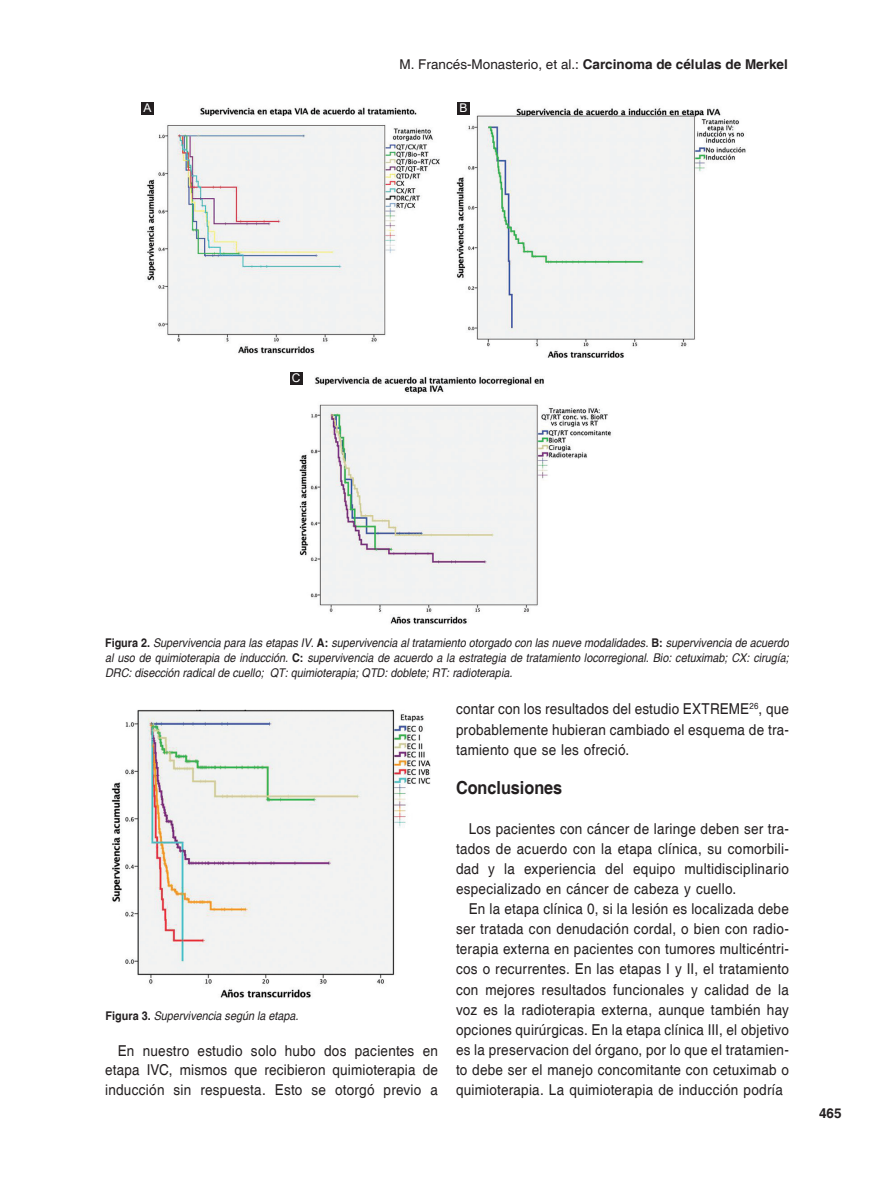
<style>
.page{position:relative;width:894px;height:1191px;background:#fff}
.page>*{position:absolute;margin:0;border:0;box-sizing:border-box;transform-origin:0 0}
.t1{font:700 18px "Helvetica";color:#231f20;scale:.9 1}
.TX{font:15px/20.1px "Helvetica";letter-spacing:.02em;color:#231f20;text-align:justify;scale:.9 1}
.t2{font:13.5px "Helvetica";color:#231f20}
.t3{font:700 13.5px "Helvetica";color:#231f20}
.FGC{font:italic 12px/15px "Helvetica";color:#231f20;text-align:justify;scale:.9 1}
.LABEL{font:12px "Arial";color:#fff}
.s1{font-weight:700}
.s2{font-weight:700;font-style:normal}
</style>
<div class="page">
<img style="left:111px;top:709px;width:320px;height:289px">
<img style="left:147px;top:102px;width:599px;height:522px">
<div style="left:141px;top:102px;width:13px;height:13px;background:#231f20"></div>
<div style="left:457px;top:102px;width:12px;height:13px;background:#231f20"></div>
<div style="left:289px;top:372px;width:13px;height:13px;background:#231f20"></div>
<p class="t2" style="left:399px;top:57px;width:389px">M. Francés-Monasterio, et al.: <span class="s1">Carcinoma de células de Merkel</span></p>
<p class="LABEL" style="left:143px;top:99px;width:10px">A</p>
<p class="LABEL" style="left:459px;top:99px;width:10px">B</p>
<p class="LABEL" style="left:291px;top:369px;width:10px">C</p>
<p class="FGC" style="left:105px;top:635px;width:761px"><span class="s2">Figura 2.</span> Supervivencia para las etapas IV. <span class="s2">A:</span> supervivencia al tratamiento otorgado con las nueve modalidades. <span class="s2">B:</span> supervivencia de acuerdo al uso de quimioterapia de inducción. <span class="s2">C:</span> supervivencia de acuerdo a la estrategia de tratamiento locorregional. Bio: cetuximab; CX: cirugía; DRC: disección radical de cuello; QT: quimioterapia; QTD: doblete; RT: radioterapia.</p>
<p class="FGC" style="left:106px;top:1008px;width:216px"><span class="s2">Figura 3.</span> Supervivencia según la etapa.</p>
<p class="TX" style="left:105px;top:1041px;width:371px;line-height:19.5px;text-indent:13px">En nuestro estudio solo hubo dos pacientes en etapa IVC, mismos que recibieron quimioterapia de inducción sin respuesta. Esto se otorgó previo a</p>
<p class="TX" style="left:456px;top:699px;width:371px">contar con los resultados del estudio EXTREME<sup>26</sup>, que probablemente hubieran cambiado el esquema de tra&shy;tamiento que se les ofreció.</p>
<h1 class="t1" style="left:456px;top:776px;width:120px">Conclusiones</h1>
<p class="TX" style="left:456px;top:819px;width:371px;text-indent:13px">Los pacientes con cáncer de laringe deben ser tra&shy;tados de acuerdo con la etapa clínica, su comorbili&shy;dad y la experiencia del equipo multidisciplinario especializado en cáncer de cabeza y cuello.</p>
<p class="TX" style="left:456px;top:899px;width:371px;text-indent:13px">En la etapa clínica 0, si la lesión es localizada debe ser tratada con denudación cordal, o bien con radio&shy;terapia externa en pacientes con tumores multicéntri&shy;cos o recurrentes. En las etapas I y II, el tratamiento con mejores resultados funcionales y calidad de la voz es la radioterapia externa, aunque también hay opciones quirúrgicas. En la etapa clínica III, el objetivo es la preservacion del órgano, por lo que el tratamien&shy;to debe ser el manejo concomitante con cetuximab o quimioterapia. La quimioterapia de inducción podría</p>
<p class="t3" style="left:818px;top:1104px;width:24px">465</p>
</div>
